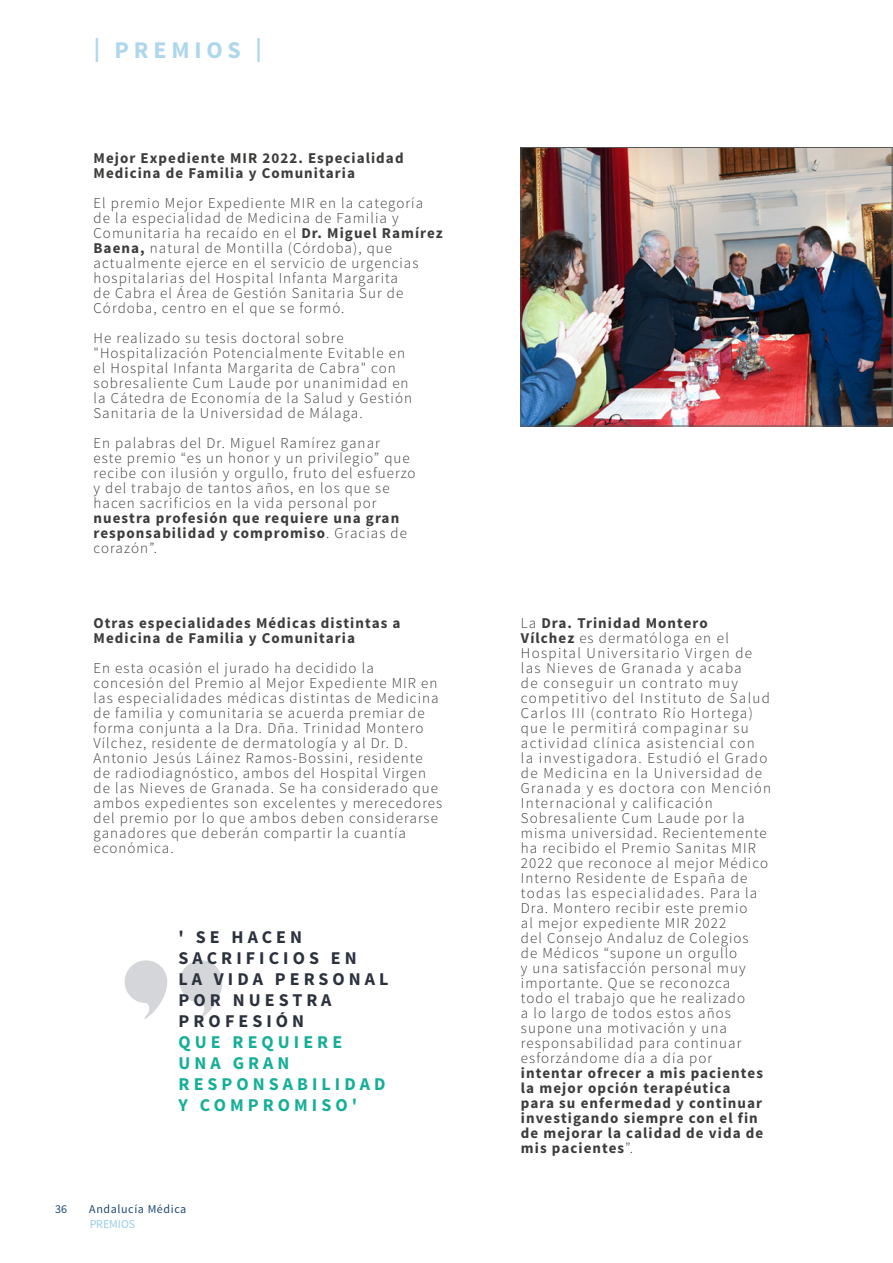
<style>
.page{position:relative;width:893px;height:1263px;background:#fff}
.page>*{position:absolute;margin:0;border:0;box-sizing:border-box;transform-origin:0 0}
.t1{font:270px "Goku";color:#2b323e}
.t2{font:700 24px "Source Sans Pro";letter-spacing:.2em;color:#9acde9}
.NEGRO{font:700 18px/21px "Source Sans Pro";letter-spacing:.225em;color:#2b323e}
.And_Med_Magazine{font:300 15px/15px "Source Sans Pro";letter-spacing:.07em;color:#3c3c3b}
.And_Med_Magazine-2{font:700 15px/15px "Source Sans Pro";letter-spacing:.07em;color:#3c3c3b}
.t3{font:12px "Source Sans Pro";letter-spacing:.05em;color:#1e4971}
.t4{font:12px "Source Sans Pro";color:#80c0e3}
.s1{font-weight:700}
.s2{color:#15af97}
</style>
<div class="page">
<img style="left:523px;top:149px;width:367px;height:275px">
<div style="left:521px;top:147px;width:371px;height:279px;border:1px solid #575756"></div>
<h2 class="t2" style="left:94px;top:34px;width:170px">| PREMIOS |</h2>
<p class="And_Med_Magazine-2" style="left:94px;top:151px;width:312px">Mejor Expediente MIR 2022. Especialidad<br>Medicina de Familia y Comunitaria</p>
<p class="And_Med_Magazine" style="left:94px;top:195px;width:351px">El premio Mejor Expediente MIR en la categoría de la especialidad de Medicina de Familia y Comunitaria ha recaído en el <span class="s1">Dr. Miguel Ramírez Baena,</span> natural de Montilla (Córdoba), que actualmente ejerce en el servicio de urgencias hospitalarias del Hospital Infanta Margarita<br>de Cabra el Área de Gestión Sanitaria Sur de Córdoba, centro en el que se formó.</p>
<p class="And_Med_Magazine" style="left:94px;top:330px;width:320px">He realizado su tesis doctoral sobre "Hospitalización Potencialmente Evitable en el Hospital Infanta Margarita de Cabra" con sobresaliente Cum Laude por unanimidad en la Cátedra de Economía de la Salud y Gestión Sanitaria de la Universidad de Málaga.</p>
<p class="And_Med_Magazine" style="left:94px;top:435px;width:324px">En palabras del Dr. Miguel Ramírez ganar<br>este premio “es un honor y un privilegio” que recibe con ilusión y orgullo, fruto del esfuerzo y del trabajo de tantos años, en los que se hacen sacrificios en la vida personal por <span class="s1">nuestra profesión que requiere una gran responsabilidad y compromiso</span>. Gracias de corazón”.</p>
<p class="And_Med_Magazine-2" style="left:94px;top:616px;width:309px">Otras especialidades Médicas distintas a<br>Medicina de Familia y Comunitaria</p>
<p class="And_Med_Magazine" style="left:94px;top:660px;width:350px">En esta ocasión el jurado ha decidido la concesión del Premio al Mejor Expediente MIR en las especialidades médicas distintas de Medicina de familia y comunitaria se acuerda premiar de forma conjunta a la Dra. Dña. Trinidad Montero Vílchez, residente de dermatología y al Dr. D.<br>Antonio Jesús Láinez Ramos-Bossini, residente de radiodiagnóstico, ambos del Hospital Virgen de las Nieves de Granada. Se ha considerado que ambos expedientes son excelentes y merecedores del premio por lo que ambos deben considerarse ganadores que deberán compartir la cuantía económica.</p>
<p class="NEGRO" style="left:179px;top:927px;width:211px">' SE HACEN<br>SACRIFICIOS EN<br>LA VIDA PERSONAL<br>POR NUESTRA<br>PROFESIÓN<br><span class="s2">QUE REQUIERE<br>UNA GRAN<br>RESPONSABILIDAD<br>Y COMPROMISO'</span></p>
<h1 class="t1" style="left:117px;top:924px;width:115px">"</h1>
<p class="t3" style="left:55px;top:1201px;width:13px">36</p>
<p class="t3" style="left:89px;top:1201px;width:99px">Andalucía Médica</p>
<p class="t4" style="left:89px;top:1216px;width:48px">PREMIOS</p>
<p class="And_Med_Magazine" style="left:521px;top:615px;width:252px">La <span class="s1">Dra. Trinidad Montero<br>Vílchez</span> es dermatóloga en el<br>Hospital Universitario Virgen de las Nieves de Granada y acaba<br>de conseguir un contrato muy competitivo del Instituto de Salud<br>Carlos III (contrato Río Hortega) que le permitirá compaginar su actividad clínica asistencial con<br>la investigadora. Estudió el Grado de Medicina en la Universidad de<br>Granada y es doctora con Mención<br>Internacional y calificación<br>Sobresaliente Cum Laude por la misma universidad. Recientemente ha recibido el Premio Sanitas MIR<br>2022 que reconoce al mejor Médico<br>Interno Residente de España de todas las especialidades. Para la<br>Dra. Montero recibir este premio<br>al mejor expediente MIR 2022<br>del Consejo Andaluz de Colegios<br>de Médicos “supone un orgullo<br>y una satisfacción personal muy importante. Que se reconozca<br>todo el trabajo que he realizado<br>a lo largo de todos estos años supone una motivación y una responsabilidad para continuar esforzándome día a día por <span class="s1">intentar ofrecer a mis pacientes la mejor opción terapéutica<br>para su enfermedad y continuar investigando siempre con el fin de mejorar la calidad de vida de mis pacientes</span>”.</p>
</div>
